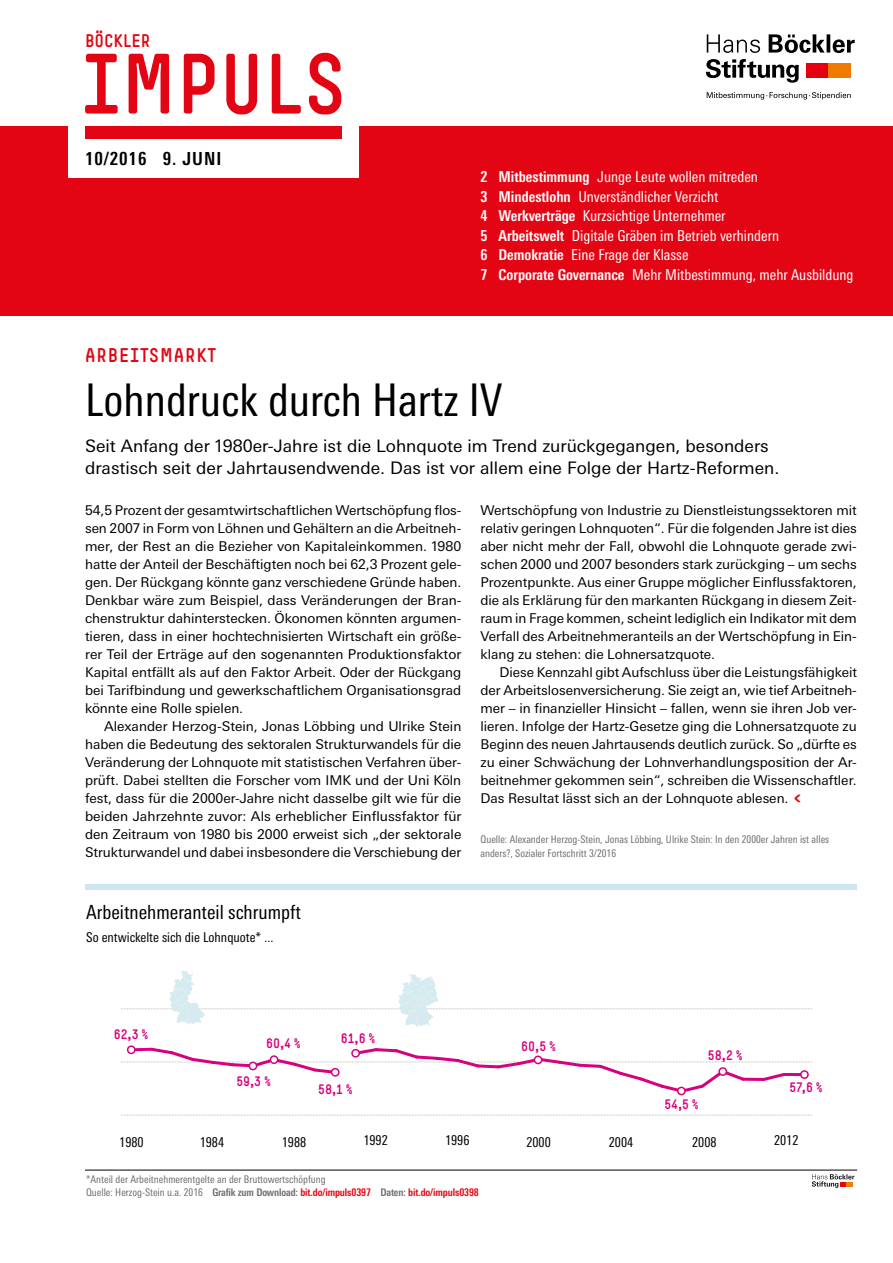
<style>
.page{position:relative;width:893px;height:1263px;background:#fff}
.page>*{position:absolute;margin:0;border:0;box-sizing:border-box;transform-origin:0 0}
.t1{font:84px "Simple HBS";color:#e30513}
.t2{font:condensed 45px "Univers Next Pro";color:#000}
.t3{font:condensed 19.5px "Univers Next Pro";color:#000}
.t4{font:19.5px "Simple HBS";letter-spacing:.05em;color:#e30513}
.t5{font:700 condensed 18px "Univers Next Pro";letter-spacing:.05em;color:#000}
.t6{font:18px "Simple HBS";color:#e30513}
.t7{font:17.25px/22.5px "Univers Next Pro";color:#000}
.t8{font:condensed 15px/19.5px "Univers Next Pro";color:#fff}
.t9{font:13.5px/18px "Univers Next Pro";letter-spacing:-.005em;color:#000;text-align:justify}
.t10{font:condensed 13.5px "Univers Next Pro";color:#000}
.t11{font:13.5px "Simple HBS";color:#d7007e}
.t12{font:condensed 10.5px/13.5px "Univers Next Pro";color:#6f6f6e}
.s1{font-weight:700}
.s2{font-family:"Simple HBS";font-size:18px;color:#e30513}
.s3{font-weight:700;color:#e30513}
</style>
<div class="page">
<div style="left:0;top:126px;width:893px;height:190px;background:#e30513"></div>
<div style="left:68px;top:124px;width:290px;height:53px;background:#fff"></div>
<div style="left:85px;top:126px;width:256px;height:13px;background:#e30513"></div>
<svg style="left:706px;top:34px;width:149px;height:49px"></svg>
<div style="left:806px;top:63px;width:22px;height:14px;background:#e3000f"></div>
<div style="left:828px;top:63px;width:23px;height:14px;background:#ef7c00"></div>
<svg style="left:707px;top:92px;width:144px;height:8px"></svg>
<svg style="left:121px;top:1115px;width:691px;height:1px"></svg>
<svg style="left:121px;top:1047px;width:691px;height:48px"></svg>
<div style="left:128px;top:1046px;width:7px;height:7px;background:#fff;border-radius:50%"></div>
<div style="left:127px;top:1045px;width:9px;height:9px;border:2px solid #d7007e;border-radius:50%"></div>
<div style="left:249px;top:1062px;width:8px;height:7px;background:#fff;border-radius:50%"></div>
<div style="left:249px;top:1061px;width:8px;height:9px;border:2px solid #d7007e;border-radius:50%"></div>
<div style="left:270px;top:1056px;width:8px;height:7px;background:#fff;border-radius:50%"></div>
<div style="left:270px;top:1055px;width:8px;height:9px;border:2px solid #d7007e;border-radius:50%"></div>
<div style="left:332px;top:1069px;width:7px;height:7px;background:#fff;border-radius:50%"></div>
<div style="left:331px;top:1068px;width:9px;height:9px;border:2px solid #d7007e;border-radius:50%"></div>
<div style="left:352px;top:1050px;width:7px;height:7px;background:#fff;border-radius:50%"></div>
<div style="left:351px;top:1049px;width:9px;height:8px;border:2px solid #d7007e;border-radius:50%"></div>
<div style="left:534px;top:1056px;width:8px;height:7px;background:#fff;border-radius:50%"></div>
<div style="left:534px;top:1055px;width:8px;height:9px;border:2px solid #d7007e;border-radius:50%"></div>
<div style="left:678px;top:1087px;width:7px;height:7px;background:#fff;border-radius:50%"></div>
<div style="left:677px;top:1086px;width:9px;height:9px;border:2px solid #d7007e;border-radius:50%"></div>
<div style="left:719px;top:1068px;width:7px;height:7px;background:#fff;border-radius:50%"></div>
<div style="left:718px;top:1067px;width:9px;height:9px;border:2px solid #d7007e;border-radius:50%"></div>
<div style="left:801px;top:1071px;width:7px;height:7px;background:#fff;border-radius:50%"></div>
<div style="left:800px;top:1070px;width:9px;height:9px;border:2px solid #d7007e;border-radius:50%"></div>
<svg style="left:121px;top:970px;width:691px;height:57px"></svg>
<div style="left:85px;top:884px;width:772px;height:6px;background:#cde6ef"></div>
<svg style="left:812px;top:1174px;width:42px;height:14px"></svg>
<hr style="left:85px;top:1170px;width:772px;height:1px;background:#000">
<h3 class="t6" style="left:85px;top:31px;width:67px">BÖCKLER</h3>
<h1 class="t1" style="left:81px;top:37px;width:266px">IMPULS</h1>
<h3 class="t5" style="left:85px;top:147px;width:138px">10/2016 9. juni</h3>
<p class="t8" style="left:480px;top:167px;width:374px"><span class="s1">2 Mitbestimmung</span> Junge Leute wollen mitreden<br><span class="s1">3 Mindestlohn</span> Unverständlicher Verzicht<br><span class="s1">4 Werkverträge</span> Kurzsichtige Unternehmer<br><span class="s1">5 Arbeitswelt</span> Digitale Gräben im Betrieb verhindern<br><span class="s1">6 Demokratie</span> Eine Frage der Klasse<br><span class="s1">7 Corporate Governance</span> Mehr Mitbestimmung, mehr Ausbildung</p>
<h3 class="t4" style="left:85px;top:344px;width:132px">ARBEITSMARKT</h3>
<h2 class="t2" style="left:85px;top:374px;width:419px">Lohndruck durch Hartz IV</h2>
<p class="t7" style="left:85px;top:434px;width:696px">Seit Anfang der 1980er-Jahre ist die Lohnquote im Trend zurückgegangen, besonders drastisch seit der Jahrtausendwende. Das ist vor allem eine Folge der Hartz-Reformen.</p>
<p class="t9" style="left:85px;top:501px;width:378px">54,5 Prozent der gesamtwirtschaftlichen Wertschöpfung flos&shy;sen 2007 in Form von Löhnen und Gehältern an die Arbeitneh&shy;mer, der Rest an die Bezieher von Kapitaleinkommen. 1980 hatte der Anteil der Beschäftigten noch bei 62,3 Prozent gele&shy;gen. Der Rückgang könnte ganz verschiedene Gründe haben.<br>Denkbar wäre zum Beispiel, dass Veränderungen der Bran&shy;chenstruktur dahinterstecken. Ökonomen könnten argumen&shy;tieren, dass in einer hochtechnisierten Wirtschaft ein größe&shy;rer Teil der Erträge auf den sogenannten Produktionsfaktor Kapital entfällt als auf den Faktor Arbeit. Oder der Rückgang bei Tarifbindung und gewerkschaftlichem Organisationsgrad könnte eine Rolle spielen.</p>
<p class="t9" style="left:85px;top:717px;width:378px;text-indent:19px">Alexander Herzog-Stein, Jonas Löbbing und Ulrike Stein haben die Bedeutung des sektoralen Strukturwandels für die Veränderung der Lohnquote mit statistischen Verfahren über&shy;prüft. Dabei stellten die Forscher vom IMK und der Uni Köln fest, dass für die 2000er-Jahre nicht dasselbe gilt wie für die beiden Jahrzehnte zuvor: Als erheblicher Einflussfaktor für den Zeitraum von 1980 bis 2000 erweist sich „der sektorale Strukturwandel und dabei insbesondere die Verschiebung der</p>
<p class="t9" style="left:480px;top:501px;width:378px">Wertschöpfung von Industrie zu Dienstleistungssektoren mit relativ geringen Lohnquoten“. Für die folgenden Jahre ist dies aber nicht mehr der Fall, obwohl die Lohnquote gerade zwi&shy;schen 2000 und 2007 besonders stark zurückging – um sechs Prozentpunkte. Aus einer Gruppe möglicher Einflussfaktoren, die als Erklärung für den markanten Rückgang in diesem Zeit&shy;raum in Frage kommen, scheint lediglich ein Indikator mit dem Verfall des Arbeitnehmeranteils an der Wertschöpfung in Ein&shy;klang zu stehen: die Lohnersatzquote.</p>
<p class="t9" style="left:480px;top:663px;width:378px;text-indent:19px">Diese Kennzahl gibt Aufschluss über die Leistungsfähigkeit der Arbeitslosenversicherung. Sie zeigt an, wie tief Arbeitneh&shy;mer – in finanzieller Hinsicht – fallen, wenn sie ihren Job ver&shy;lieren. Infolge der Hartz-Gesetze ging die Lohnersatzquote zu Beginn des neuen Jahrtausends deutlich zurück. So „dürfte es zu einer Schwächung der Lohnverhandlungsposition der Ar&shy;beitnehmer gekommen sein“, schreiben die Wissenschaftler.<br>Das Resultat lässt sich an der Lohnquote ablesen.<span class="s2">&lt;</span></p>
<p class="t12" style="left:480px;top:833px;width:350px">Quelle: Alexander Herzog-Stein, Jonas Löbbing, Ulrike Stein: In den 2000er Jahren ist alles anders?, Sozialer Fortschritt 3/2016</p>
<h3 class="t3" style="left:86px;top:901px;width:216px">Arbeitnehmeranteil schrumpft</h3>
<p class="t10" style="left:86px;top:929px;width:189px">So entwickelte sich die Lohnquote* ...</p>
<p class="t11" style="left:114px;top:1027px;width:36px">62,3 %</p>
<p class="t11" style="left:341px;top:1030px;width:36px">61,6 %</p>
<p class="t11" style="left:266px;top:1035px;width:36px">60,4 %</p>
<p class="t11" style="left:236px;top:1073px;width:36px">59,3 %</p>
<p class="t11" style="left:318px;top:1081px;width:36px">58,1 %</p>
<p class="t11" style="left:521px;top:1038px;width:36px">60,5 %</p>
<p class="t11" style="left:708px;top:1048px;width:36px">58,2 %</p>
<p class="t11" style="left:664px;top:1097px;width:36px">54,5 %</p>
<p class="t11" style="left:789px;top:1080px;width:35px">57,6 %</p>
<p class="t10" style="left:119px;top:1134px;width:26px">1980</p>
<p class="t10" style="left:200px;top:1134px;width:26px">1984</p>
<p class="t10" style="left:282px;top:1134px;width:26px">1988</p>
<p class="t10" style="left:363px;top:1133px;width:26px">1992</p>
<p class="t10" style="left:445px;top:1133px;width:26px">1996</p>
<p class="t10" style="left:526px;top:1134px;width:26px">2000</p>
<p class="t10" style="left:609px;top:1134px;width:26px">2004</p>
<p class="t10" style="left:692px;top:1134px;width:26px">2008</p>
<p class="t10" style="left:774px;top:1132px;width:26px">2012</p>
<p class="t12" style="left:86px;top:1172px;width:394px">*Anteil der Arbeitnehmerentgelte an der Bruttowertschöpfung<br>Quelle: Herzog-Stein u.a. 2016 <span class="s1">Grafik zum Download:</span> <span class="s3">bit.do/impuls0397</span> <span class="s1">Daten:</span> <span class="s3">bit.do/impuls0398</span></p>
</div>
